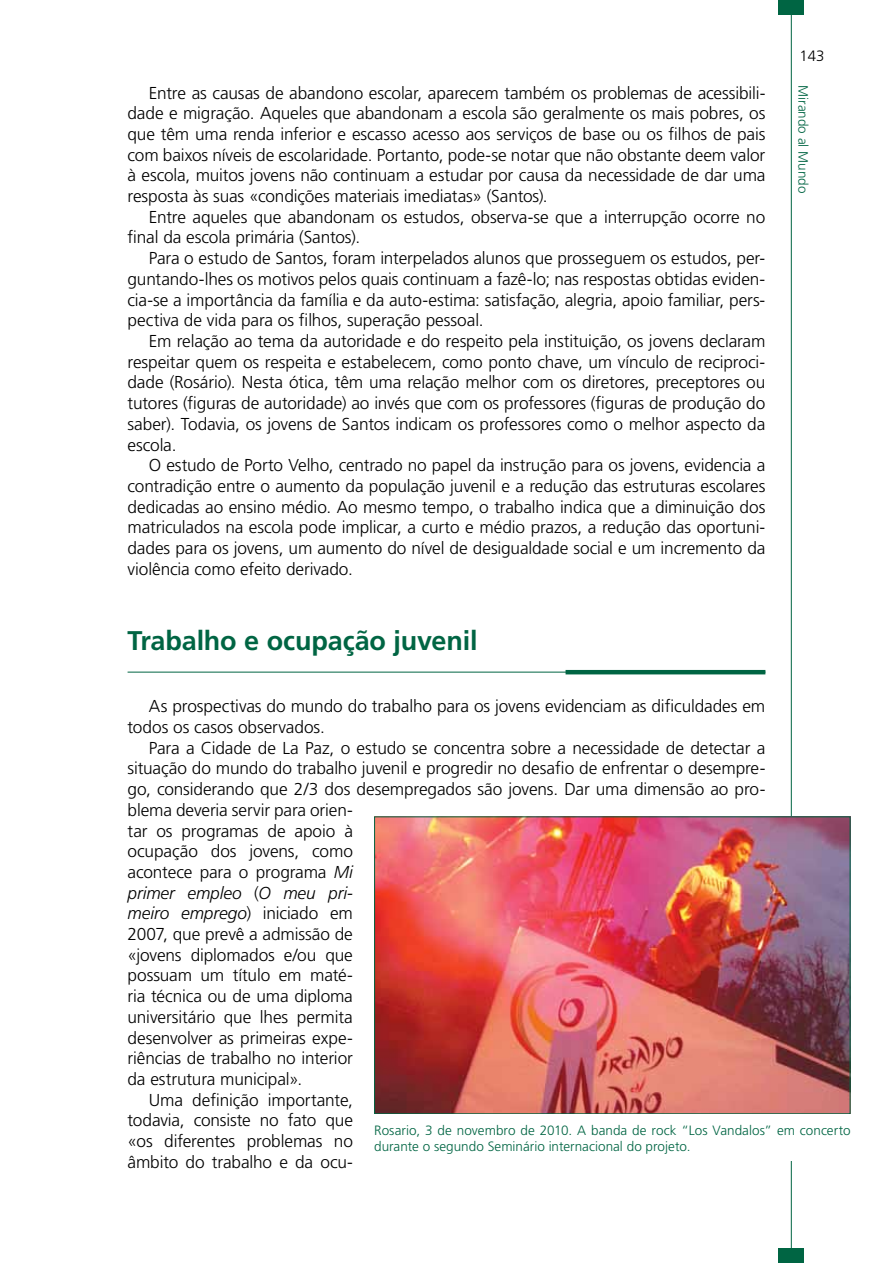
<style>
.page{position:relative;width:893px;height:1263px;background:#fff}
.page>*{position:absolute;margin:0;border:0;box-sizing:border-box;transform-origin:0 0}
.t1{font:700 27px "Frutiger";letter-spacing:-.005em;color:#006543}
.t2{font:300 17.25px/20.7px "Frutiger";letter-spacing:-.01em;color:#000;text-align:justify}
.t3{font:italic 300 17.25px "Frutiger";letter-spacing:-.005em;color:#000}
.t4{font:300 15px "Frutiger";color:#000}
.t5{font:300 13.5px/16.2px "Frutiger";color:#006543}
.s1{font-style:italic}
.s2{font-style:normal}
</style>
<div class="page">
<hr style="left:791px;top:0;width:1px;height:1263px;background:#006543">
<div style="left:778px;top:0;width:26px;height:15px;background:#006543"></div>
<div style="left:778px;top:1248px;width:26px;height:15px;background:#006543"></div>
<hr style="left:128px;top:672px;width:637px;height:1px;background:#006543">
<hr style="left:566px;top:670px;width:199px;height:4px;background:#006543">
<img style="left:376px;top:818px;width:472px;height:294px">
<div style="left:374px;top:816px;width:476px;height:298px;border:1px solid #006543"></div>
<div style="left:374px;top:1114px;width:476px;height:47px;background:#fff"></div>
<p class="t2" style="left:128px;top:82px;width:639px;text-indent:21px">Entre as causas de abandono escolar, aparecem também os problemas de acessibili&shy;dade e migração. Aqueles que abandonam a escola são geralmente os mais pobres, os que têm uma renda inferior e escasso acesso aos serviços de base ou os filhos de pais com baixos níveis de escolaridade. Portanto, pode-se notar que não obstante deem valor à escola, muitos jovens não continuam a estudar por causa da necessidade de dar uma resposta às suas «condições materiais imediatas» (Santos).</p>
<p class="t2" style="left:128px;top:206px;width:639px;text-indent:21px">Entre aqueles que abandonam os estudos, observa-se que a interrupção ocorre no final da escola primária (Santos).</p>
<p class="t2" style="left:128px;top:248px;width:639px;text-indent:21px">Para o estudo de Santos, foram interpelados alunos que prosseguem os estudos, per&shy;guntando-lhes os motivos pelos quais continuam a fazê-lo; nas respostas obtidas eviden&shy;cia-se a importância da família e da auto-estima: satisfação, alegria, apoio familiar, pers&shy;pectiva de vida para os filhos, superação pessoal.</p>
<p class="t2" style="left:128px;top:331px;width:639px;text-indent:21px">Em relação ao tema da autoridade e do respeito pela instituição, os jovens declaram respeitar quem os respeita e estabelecem, como ponto chave, um vínculo de reciproci&shy;dade (Rosário). Nesta ótica, têm uma relação melhor com os diretores, preceptores ou tutores (figuras de autoridade) ao invés que com os professores (figuras de produção do saber). Todavia, os jovens de Santos indicam os professores como o melhor aspecto da escola.</p>
<p class="t2" style="left:128px;top:455px;width:639px;text-indent:21px">O estudo de Porto Velho, centrado no papel da instrução para os jovens, evidencia a contradição entre o aumento da população juvenil e a redução das estruturas escolares dedicadas ao ensino médio. Ao mesmo tempo, o trabalho indica que a diminuição dos matriculados na escola pode implicar, a curto e médio prazos, a redução das oportuni&shy;dades para os jovens, um aumento do nível de desigualdade social e um incremento da violência como efeito derivado.</p>
<h1 class="t1" style="left:128px;top:624px;width:351px">Trabalho e ocupação juvenil</h1>
<p class="t4" style="left:799px;top:47px;width:27px">143</p>
<p class="t5" style="left:811px;top:85px;width:110px;rotate:90deg">Mirando al Mundo</p>
<p class="t2" style="left:128px;top:696px;width:639px;text-indent:21px">As prospectivas do mundo do trabalho para os jovens evidenciam as dificuldades em todos os casos observados.</p>
<p class="t2" style="left:149px;top:737px;width:618px">Para a Cidade de La Paz, o estudo se concentra sobre a necessidade de detectar a</p>
<p class="t2" style="left:128px;top:758px;width:639px">situação do mundo do trabalho juvenil e progredir no desafio de enfrentar o desempre-</p>
<p class="t2" style="left:128px;top:779px;width:639px">go, considerando que 2/3 dos desempregados são jovens. Dar uma dimensão ao pro-</p>
<p class="t2" style="left:128px;top:799px;width:227px">blema deveria servir para orien-</p>
<p class="t2" style="left:128px;top:820px;width:227px">tar os programas de apoio à</p>
<p class="t2" style="left:128px;top:841px;width:227px">ocupação dos jovens, como</p>
<p class="t2" style="left:128px;top:861px;width:227px">acontece para o programa <span class="s1">Mi</span></p>
<p class="t3" style="left:128px;top:883px;width:227px">primer empleo <span class="s2">(</span>O meu pri-</p>
<p class="t3" style="left:128px;top:903px;width:227px">meiro emprego<span class="s2">) iniciado em</span></p>
<p class="t2" style="left:128px;top:924px;width:227px">2007, que prevê a admissão de</p>
<p class="t2" style="left:128px;top:944px;width:227px">«jovens diplomados e/ou que</p>
<p class="t2" style="left:128px;top:965px;width:227px">possuam um título em maté-</p>
<p class="t2" style="left:128px;top:986px;width:227px">ria técnica ou de uma diploma</p>
<p class="t2" style="left:128px;top:1006px;width:227px">universitário que lhes permita</p>
<p class="t2" style="left:128px;top:1027px;width:227px">desenvolver as primeiras expe-</p>
<p class="t2" style="left:128px;top:1048px;width:227px">riências de trabalho no interior</p>
<p class="t2" style="left:128px;top:1068px;width:176px">da estrutura municipal».</p>
<p class="t2" style="left:149px;top:1089px;width:206px">Uma definição importante,</p>
<p class="t2" style="left:128px;top:1110px;width:227px">todavia, consiste no fato que</p>
<p class="t2" style="left:128px;top:1131px;width:227px">«os diferentes problemas no</p>
<p class="t2" style="left:128px;top:1151px;width:227px">âmbito do trabalho e da ocu-</p>
<p class="t5" style="left:374px;top:1122px;width:478px">Rosario, 3 de novembro de 2010. A banda de rock “Los Vandalos” em concerto durante o segundo Seminário internacional do projeto.</p>
</div>
